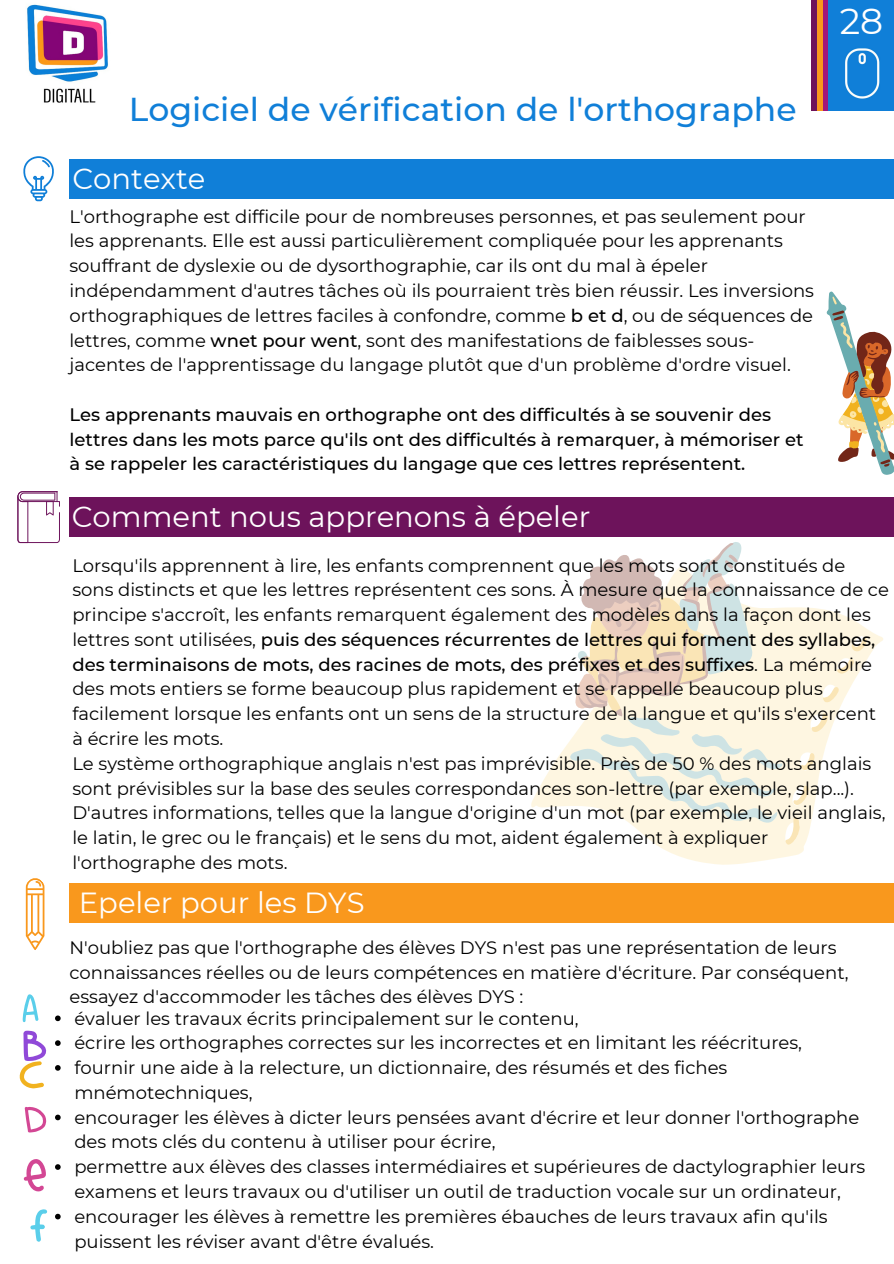
<style>
.page{position:relative;width:894px;height:1264px;background:#fff}
.page>*{position:absolute;margin:0;border:0;box-sizing:border-box;transform-origin:0 0}
.t1{font:36.15px "Montserrat";color:#fff}
.t2{font:500 33px "Montserrat";color:#107fd8}
.t3{font:29.1px "Montserrat";color:#fff}
.t4{font:18px/24.8px "Montserrat";color:#000}
.t5{font:500 18px/24.8px "Montserrat";color:#000}
.s1{font-weight:500}
</style>
<div class="page">
<img style="left:27px;top:4px;width:81px;height:99px">
<div style="left:69px;top:159px;width:824px;height:39px;background:#107fd8"></div>
<svg style="left:23px;top:156px;width:31px;height:45px"></svg>
<svg style="left:17px;top:491px;width:43px;height:52px"></svg>
<div style="left:69px;top:497px;width:824px;height:40px;background:#6d135b"></div>
<div style="left:69px;top:883px;width:824px;height:39px;background:#f9981d"></div>
<svg style="left:25px;top:878px;width:48px;height:72px"></svg>
<div style="left:811px;top:0;width:65px;height:110px;background:#6d135b"></div>
<div style="left:817px;top:0;width:65px;height:110px;background:#f9981d"></div>
<div style="left:822px;top:0;width:65px;height:110px;background:#a2177a"></div>
<div style="left:828px;top:0;width:65px;height:110px;background:#107fd8"></div>
<svg style="left:531px;top:628px;width:352px;height:236px"></svg>
<svg style="left:580px;top:607px;width:286px;height:238px;fill:#fef6e1"></svg>
<svg style="left:569px;top:542px;width:213px;height:281px;fill:#fef6e1"></svg>
<svg style="left:574px;top:543px;width:163px;height:173px"></svg>
<svg style="left:826px;top:291px;width:67px;height:184px"></svg>
<svg style="left:23px;top:994px;width:15px;height:28px"></svg>
<svg style="left:19px;top:1030px;width:28px;height:58px"></svg>
<svg style="left:25px;top:1106px;width:21px;height:26px"></svg>
<svg style="left:23px;top:1159px;width:23px;height:32px"></svg>
<svg style="left:30px;top:1209px;width:17px;height:32px"></svg>
<svg style="left:55px;top:1015px;width:6px;height:6px"></svg>
<svg style="left:55px;top:1040px;width:6px;height:5px"></svg>
<svg style="left:55px;top:1065px;width:6px;height:5px"></svg>
<svg style="left:55px;top:1114px;width:6px;height:6px"></svg>
<svg style="left:55px;top:1164px;width:6px;height:5px"></svg>
<svg style="left:55px;top:1213px;width:6px;height:6px"></svg>
<img style="left:845px;top:48px;width:35px;height:51px">
<p class="t2" style="left:129px;top:89px;width:669px">Logiciel de vérification de l'orthographe</p>
<p class="t3" style="left:72px;top:161px;width:134px">Contexte</p>
<p class="t4" style="left:69px;top:204px;width:746px">L'orthographe est difficile pour de nombreuses personnes, et pas seulement pour les apprenants. Elle est aussi particulièrement compliquée pour les apprenants souffrant de dyslexie ou de dysorthographie, car ils ont du mal à épeler indépendamment d'autres tâches où ils pourraient très bien réussir. Les inversions orthographiques de lettres faciles à confondre, comme <span class="s1">b et d</span>, ou de séquences de lettres, comme <span class="s1">wnet pour went</span>, sont des manifestations de faiblesses sous&shy;jacentes de l'apprentissage du langage plutôt que d'un problème d'ordre visuel.</p>
<p class="t5" style="left:69px;top:402px;width:735px">Les apprenants mauvais en orthographe ont des difficultés à se souvenir des lettres dans les mots parce qu'ils ont des difficultés à remarquer, à mémoriser et à se rappeler les caractéristiques du langage que ces lettres représentent.</p>
<p class="t3" style="left:72px;top:499px;width:520px">Comment nous apprenons à épeler</p>
<p class="t1" style="left:839px;top:-1px;width:45px">28</p>
<p class="t4" style="left:72px;top:552px;width:817px">Lorsqu'ils apprennent à lire, les enfants comprennent que les mots sont constitués de sons distincts et que les lettres représentent ces sons. À mesure que la connaissance de ce principe s'accroît, les enfants remarquent également des modèles dans la façon dont les lettres sont utilisées, <span class="s1">puis des séquences récurrentes de lettres qui forment des syllabes, des terminaisons de mots, des racines de mots, des préfixes et des suffixes</span>. La mémoire des mots entiers se forme beaucoup plus rapidement et se rappelle beaucoup plus facilement lorsque les enfants ont un sens de la structure de la langue et qu'ils s'exercent à écrire les mots.</p>
<p class="t4" style="left:72px;top:751px;width:800px">Le système orthographique anglais n'est pas imprévisible. Près de 50 % des mots anglais sont prévisibles sur la base des seules correspondances son-lettre (par exemple, slap...).</p>
<p class="t4" style="left:72px;top:800px;width:814px">D'autres informations, telles que la langue d'origine d'un mot (par exemple, le vieil anglais, le latin, le grec ou le français) et le sens du mot, aident également à expliquer l'orthographe des mots.</p>
<p class="t3" style="left:79px;top:884px;width:287px">Epeler pour les DYS</p>
<p class="t4" style="left:69px;top:934px;width:780px">N'oubliez pas que l'orthographe des élèves DYS n'est pas une représentation de leurs connaissances réelles ou de leurs compétences en matière d'écriture. Par conséquent, essayez d'accommoder les tâches des élèves DYS :</p>
<p class="t4" style="left:74px;top:1005px;width:505px">évaluer les travaux écrits principalement sur le contenu,</p>
<p class="t4" style="left:74px;top:1030px;width:729px">écrire les orthographes correctes sur les incorrectes et en limitant les réécritures,</p>
<p class="t4" style="left:74px;top:1055px;width:654px">fournir une aide à la relecture, un dictionnaire, des résumés et des fiches mnémotechniques,</p>
<p class="t4" style="left:74px;top:1104px;width:786px">encourager les élèves à dicter leurs pensées avant d'écrire et leur donner l'orthographe des mots clés du contenu à utiliser pour écrire,</p>
<p class="t4" style="left:74px;top:1154px;width:792px">permettre aux élèves des classes intermédiaires et supérieures de dactylographier leurs examens et leurs travaux ou d'utiliser un outil de traduction vocale sur un ordinateur,</p>
<p class="t4" style="left:74px;top:1203px;width:754px">encourager les élèves à remettre les premières ébauches de leurs travaux afin qu'ils puissent les réviser avant d'être évalués.</p>
</div>
